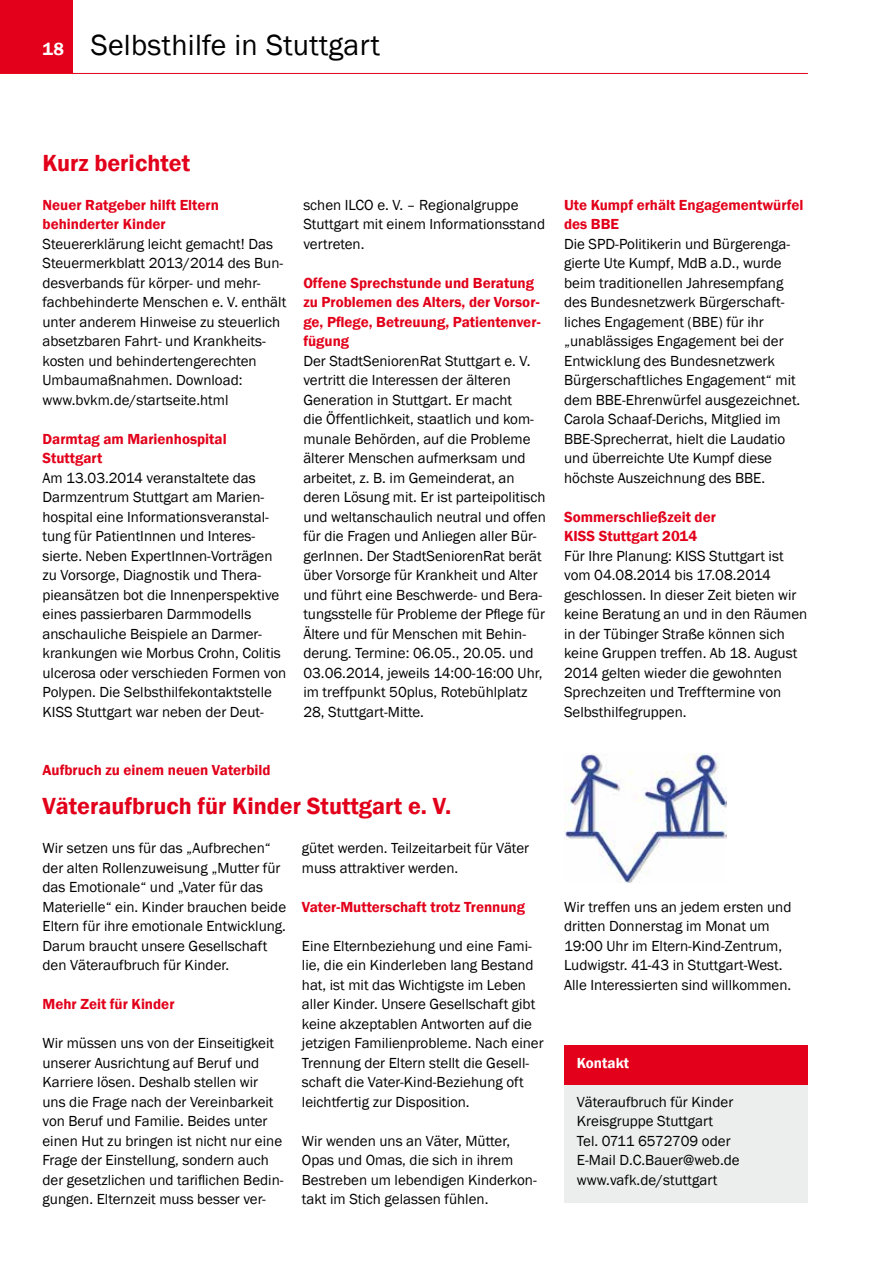
<style>
.page{position:relative;width:893px;height:1263px;background:#fff}
.page>*{position:absolute;margin:0;border:0;box-sizing:border-box;transform-origin:0 0}
.t1{font:30px "Franklin Gothic";letter-spacing:.01em;color:#000}
.t2{font:600 24px "Franklin Gothic";color:#e2001a}
.t3{font:15px/19.5px "Franklin Gothic";color:#000}
.t4{font:600 15px/19.5px "Franklin Gothic";color:#e2001a}
.t5{font:600 15px "Franklin Gothic";color:#fff}
.s1{font-weight:600;font-size:18px;color:#fff}
</style>
<div class="page">
<div style="left:0;top:0;width:73px;height:73px;background:#e2001a"></div>
<hr style="left:0;top:73px;width:808px;height:1px;background:#e2001a">
<div style="left:564px;top:1083px;width:244px;height:120px;background:#eceded"></div>
<div style="left:564px;top:1045px;width:244px;height:40px;background:#e2001a"></div>
<img style="left:564px;top:753px;width:162px;height:129px">
<h1 class="t1" style="left:43px;top:26px;width:339px"><span class="s1">18</span> Selbsthilfe in Stuttgart</h1>
<h2 class="t2" style="left:43px;top:148px;width:149px">Kurz berichtet</h2>
<p class="t4" style="left:43px;top:195px;width:178px">Neuer Ratgeber hilft Eltern behinderter Kinder</p>
<p class="t3" style="left:43px;top:234px;width:245px">Steuererklärung leicht gemacht! Das Steuermerkblatt 2013/2014 des Bun&shy;desverbands für körper- und mehr&shy;fachbehinderte Menschen e. V. enthält unter anderem Hinweise zu steuerlich absetzbaren Fahrt- und Krankheits&shy;kosten und behindertengerechten Umbaumaßnahmen. Download: www.bvkm.de/startseite.html</p>
<p class="t4" style="left:43px;top:429px;width:186px">Darmtag am Marienhospital<br>Stuttgart</p>
<p class="t3" style="left:43px;top:468px;width:245px">Am 13.03.2014 veranstaltete das Darmzentrum Stuttgart am Marien&shy;hospital eine Informationsveranstal&shy;tung für PatientInnen und Interes&shy;sierte. Neben ExpertInnen-Vorträgen zu Vorsorge, Diagnostik und Thera&shy;pieansätzen bot die Innenperspektive eines passierbaren Darmmodells anschauliche Beispiele an Darmer&shy;krankungen wie Morbus Crohn, Colitis ulcerosa oder verschieden Formen von Polypen. Die Selbsthilfekontaktstelle KISS Stuttgart war neben der Deut-</p>
<p class="t3" style="left:303px;top:195px;width:243px">schen ILCO e. V. – Regionalgruppe<br>Stuttgart mit einem Informationsstand vertreten.</p>
<p class="t4" style="left:303px;top:273px;width:239px">Offene Sprechstunde und Beratung zu Problemen des Alters, der Vorsor&shy;ge, Pflege, Betreuung, Patientenver&shy;fügung</p>
<p class="t3" style="left:303px;top:351px;width:244px">Der StadtSeniorenRat Stuttgart e. V. vertritt die Interessen der älteren Generation in Stuttgart. Er macht<br>die Öffentlichkeit, staatlich und kom&shy;munale Behörden, auf die Probleme älterer Menschen aufmerksam und arbeitet, z. B. im Gemeinderat, an deren Lösung mit. Er ist parteipolitisch und weltanschaulich neutral und offen für die Fragen und Anliegen aller Bür&shy;gerInnen. Der StadtSeniorenRat berät über Vorsorge für Krankheit und Alter und führt eine Beschwerde- und Bera&shy;tungsstelle für Probleme der Pflege für Ältere und für Menschen mit Behin&shy;derung. Termine: 06.05., 20.05. und 03.06.2014, jeweils 14:00-16:00 Uhr, im treffpunkt 50plus, Rotebühlplatz 28, Stuttgart-Mitte.</p>
<p class="t4" style="left:43px;top:761px;width:230px">Aufbruch zu einem neuen Vaterbild</p>
<h2 class="t2" style="left:43px;top:791px;width:410px">Väteraufbruch für Kinder Stuttgart e. V.</h2>
<p class="t3" style="left:43px;top:839px;width:245px">Wir setzen uns für das „Aufbrechen“ der alten Rollenzuweisung „Mutter für das Emotionale“ und „Vater für das Materielle“ ein. Kinder brauchen beide Eltern für ihre emotionale Entwicklung.<br>Darum braucht unsere Gesellschaft den Väteraufbruch für Kinder.</p>
<p class="t4" style="left:43px;top:995px;width:134px">Mehr Zeit für Kinder</p>
<p class="t3" style="left:43px;top:1034px;width:243px">Wir müssen uns von der Einseitigkeit unserer Ausrichtung auf Beruf und Karriere lösen. Deshalb stellen wir uns die Frage nach der Vereinbarkeit von Beruf und Familie. Beides unter einen Hut zu bringen ist nicht nur eine Frage der Einstellung, sondern auch der gesetzlichen und tariflichen Bedin&shy;gungen. Elternzeit muss besser ver-</p>
<p class="t3" style="left:302px;top:839px;width:229px">gütet werden. Teilzeitarbeit für Väter muss attraktiver werden.</p>
<p class="t4" style="left:302px;top:897px;width:225px">Vater-Mutterschaft trotz Trennung</p>
<p class="t3" style="left:302px;top:936px;width:243px">Eine Elternbeziehung und eine Fami&shy;lie, die ein Kinderleben lang Bestand hat, ist mit das Wichtigste im Leben aller Kinder. Unsere Gesellschaft gibt keine akzeptablen Antworten auf die jetzigen Familienprobleme. Nach einer Trennung der Eltern stellt die Gesell&shy;schaft die Vater-Kind-Beziehung oft leichtfertig zur Disposition.</p>
<p class="t3" style="left:302px;top:1131px;width:236px">Wir wenden uns an Väter, Mütter,<br>Opas und Omas, die sich in ihrem<br>Bestreben um lebendigen Kinderkon&shy;takt im Stich gelassen fühlen.</p>
<p class="t4" style="left:564px;top:195px;width:241px">Ute Kumpf erhält Engagementwürfel des BBE</p>
<p class="t3" style="left:564px;top:234px;width:238px">Die SPD-Politikerin und Bürgerenga&shy;gierte Ute Kumpf, MdB a.D., wurde beim traditionellen Jahresempfang des Bundesnetzwerk Bürgerschaft&shy;liches Engagement (BBE) für ihr „unablässiges Engagement bei der Entwicklung des Bundesnetzwerk Bürgerschaftliches Engagement“ mit dem BBE-Ehrenwürfel ausgezeichnet.<br>Carola Schaaf-Derichs, Mitglied im BBE-Sprecherrat, hielt die Laudatio und überreichte Ute Kumpf diese höchste Auszeichnung des BBE.</p>
<p class="t4" style="left:564px;top:507px;width:153px">Sommerschließzeit der<br>KISS Stuttgart 2014</p>
<p class="t3" style="left:564px;top:546px;width:245px">Für Ihre Planung: KISS Stuttgart ist vom 04.08.2014 bis 17.08.2014 geschlossen. In dieser Zeit bieten wir keine Beratung an und in den Räumen in der Tübinger Straße können sich keine Gruppen treffen. Ab 18. August 2014 gelten wieder die gewohnten Sprechzeiten und Trefftermine von Selbsthilfegruppen.</p>
<p class="t3" style="left:564px;top:897px;width:229px">Wir treffen uns an jedem ersten und dritten Donnerstag im Monat um 19:00 Uhr im Eltern-Kind-Zentrum, Ludwigstr. 41-43 in Stuttgart-West.<br>Alle Interessierten sind willkommen.</p>
<p class="t5" style="left:577px;top:1053px;width:54px">Kontakt</p>
<p class="t3" style="left:577px;top:1092px;width:164px">Väteraufbruch für Kinder<br>Kreisgruppe Stuttgart<br>Tel. 0711 6572709 oder<br>E-Mail D.C.Bauer@web.de www.vafk.de/stuttgart</p>
</div>
